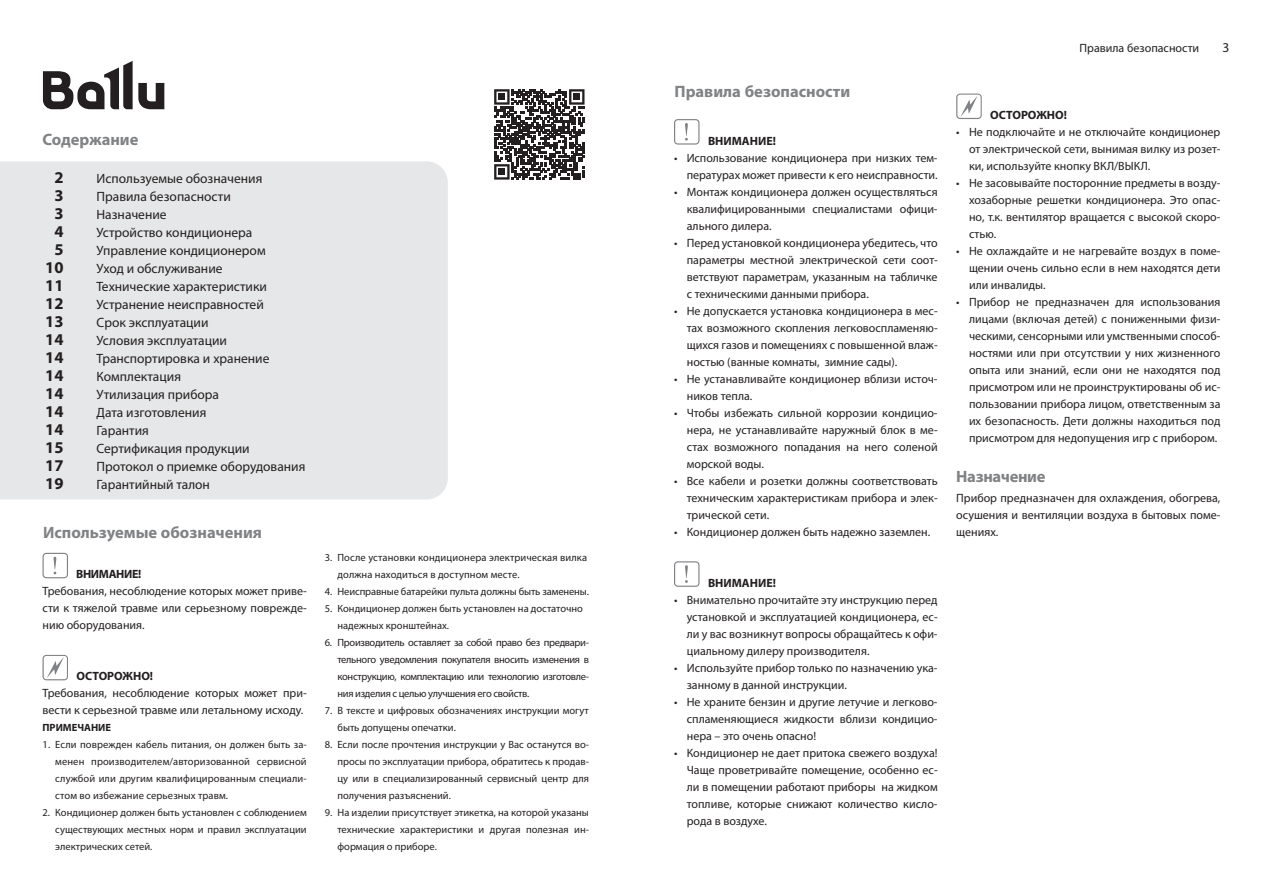
<style>
.page{position:relative;width:1263px;height:893px;background:#fff}
.page>*{position:absolute;margin:0;border:0;box-sizing:border-box;transform-origin:0 0}
.t1{font:700 16.5px "Myriad Pro";color:#808285}
.t2{font:700 16.5px "Myriad Pro";color:#231f20}
.t3{font:700 16.5px "Myriad Pro";letter-spacing:-.02em;color:#808285}
.t4{font:13.5px "Myriad Pro";color:#231f20}
.t5{font:12px/17px "Myriad Pro";color:#231f20;text-align:justify}
.t6{font:700 12px "Myriad Pro";color:#231f20}
.t7{font:700 12px "Myriad Pro";letter-spacing:-.03em;color:#231f20}
.t8{font:10.5px/17px "Myriad Pro";color:#231f20;text-align:justify}
.t9{font:700 10.5px "Myriad Pro";color:#231f20}
</style>
<div class="page">
<div style="left:0;top:161px;width:448px;height:338px;background:#e6e7e8"></div>
<svg style="left:43px;top:61px;width:121px;height:48px"></svg>
<svg style="left:43px;top:553px;width:25px;height:25px"></svg>
<svg style="left:43px;top:655px;width:25px;height:25px"></svg>
<svg style="left:674px;top:119px;width:25px;height:26px"></svg>
<svg style="left:674px;top:561px;width:25px;height:26px"></svg>
<svg style="left:956px;top:94px;width:26px;height:25px"></svg>
<svg style="left:494px;top:89px;width:90px;height:91px"></svg>
<h1 class="t1" style="left:43px;top:131px;width:97px">Содержание</h1>
<h1 class="t2" style="left:54px;top:170px;width:11px">2</h1>
<p class="t4" style="left:97px;top:172px;width:167px">Используемые обозначения</p>
<h1 class="t2" style="left:54px;top:188px;width:11px">3</h1>
<p class="t4" style="left:97px;top:190px;width:136px">Правила безопасности</p>
<h1 class="t2" style="left:54px;top:206px;width:11px">3</h1>
<p class="t4" style="left:97px;top:208px;width:72px">Назначение</p>
<h1 class="t2" style="left:54px;top:224px;width:11px">4</h1>
<p class="t4" style="left:97px;top:226px;width:157px">Устройство кондиционера</p>
<h1 class="t2" style="left:54px;top:242px;width:11px">5</h1>
<p class="t4" style="left:97px;top:244px;width:171px">Управление кондиционером</p>
<h1 class="t2" style="left:45px;top:260px;width:20px">10</h1>
<p class="t4" style="left:97px;top:262px;width:128px">Уход и обслуживание</p>
<h1 class="t2" style="left:45px;top:278px;width:20px">11</h1>
<p class="t4" style="left:97px;top:280px;width:172px">Технические характеристики</p>
<h1 class="t2" style="left:45px;top:296px;width:20px">12</h1>
<p class="t4" style="left:97px;top:298px;width:169px">Устранение неисправностей</p>
<h1 class="t2" style="left:45px;top:314px;width:20px">13</h1>
<p class="t4" style="left:97px;top:316px;width:114px">Срок эксплуатации</p>
<h1 class="t2" style="left:45px;top:332px;width:20px">14</h1>
<p class="t4" style="left:97px;top:334px;width:132px">Условия эксплуатации</p>
<h1 class="t2" style="left:45px;top:350px;width:20px">14</h1>
<p class="t4" style="left:97px;top:352px;width:174px">Транспортировка и хранение</p>
<h1 class="t2" style="left:45px;top:368px;width:20px">14</h1>
<p class="t4" style="left:97px;top:370px;width:86px">Комплектация</p>
<h1 class="t2" style="left:45px;top:386px;width:20px">14</h1>
<p class="t4" style="left:97px;top:388px;width:124px">Утилизация прибора</p>
<h1 class="t2" style="left:45px;top:404px;width:20px">14</h1>
<p class="t4" style="left:97px;top:406px;width:111px">Дата изготовления</p>
<h1 class="t2" style="left:45px;top:422px;width:20px">14</h1>
<p class="t4" style="left:97px;top:424px;width:54px">Гарантия</p>
<h1 class="t2" style="left:45px;top:440px;width:20px">15</h1>
<p class="t4" style="left:97px;top:442px;width:155px">Сертификация продукции</p>
<h1 class="t2" style="left:45px;top:458px;width:20px">17</h1>
<p class="t4" style="left:97px;top:460px;width:210px">Протокол о приемке оборудования</p>
<h1 class="t2" style="left:45px;top:476px;width:20px">19</h1>
<p class="t4" style="left:97px;top:478px;width:115px">Гарантийный талон</p>
<h1 class="t1" style="left:43px;top:524px;width:220px">Используемые обозначения</h1>
<p class="t7" style="left:76px;top:568px;width:67px">ВНИМАНИЕ!</p>
<p class="t5" style="left:43px;top:583px;width:266px">Тре бо ва ния, не со блю де ние ко то рых мо жет при ве&shy;с ти к тя же лой трав ме или се рь ез но му повреж де&shy;нию обо ру до ва ния.</p>
<p class="t6" style="left:77px;top:670px;width:78px">ОС ТО РОЖ НО!</p>
<p class="t5" style="left:43px;top:685px;width:266px">Тре бо ва ния, не со блю де ние ко то рых мо жет при&shy;ве с ти к се рь ез ной трав ме или ле таль но му ис хо ду.</p>
<p class="t9" style="left:43px;top:723px;width:70px">ПРИ МЕ ЧА НИЕ</p>
<p class="t8" style="left:55px;top:737px;width:253px;text-indent:-13px">1. Ес ли по вреж ден ка бель пи та ния, он дол жен быть за&shy;ме нен про из во ди те лем/ав то ри зо ван ной сер вис ной служ бой или дру гим ква ли фи ци ро ванным спе ци а ли&shy;с том во из бе жа ние се рь ез ных травм.</p>
<p class="t8" style="left:55px;top:805px;width:253px;text-indent:-13px">2. Кон ди ци о нер дол жен быть ус та нов лен с со блю де ни ем су ще с т ву ю щих ме ст ных норм и пра вил экс плу а та ции элек три че с ких се тей.</p>
<p class="t8" style="left:337px;top:550px;width:251px;text-indent:-13px">3. Пос ле ус та нов ки кон ди ци о не ра элек три че с кая вил ка долж на на хо дить ся в до ступ ном ме с те.</p>
<p class="t8" style="left:325px;top:584px;width:266px">4. Не ис прав ные ба та рей ки пуль та долж ны быть за ме не ны.</p>
<p class="t8" style="left:337px;top:601px;width:247px;text-indent:-13px">5. Кон ди ци о нер дол жен быть ус та нов лен на до ста точ но на деж ных крон штей нах.</p>
<p class="t8" style="left:337px;top:635px;width:253px;text-indent:-13px">6. Производитель оставляет за собой право без предвари&shy;тельного уведомления покупателя вносить изменения в конструкцию, комплектацию или технологию изготовле&shy;ния изделия с целью улучшения его свойств.</p>
<p class="t8" style="left:337px;top:703px;width:253px;text-indent:-13px">7. В тексте и цифровых обозначениях инструкции могут быть допущены опечатки.</p>
<p class="t8" style="left:337px;top:737px;width:253px;text-indent:-13px">8. Если после прочтения инструкции у Вас останутся во&shy;просы по эксплуатации прибора, обратитесь к продав&shy;цу или в специализированный сервисный центр для получения разъяснений.</p>
<p class="t8" style="left:337px;top:805px;width:253px;text-indent:-13px">9. На изделии присутствует этикетка, на которой указаны технические характеристики и другая полезная ин&shy;формация о приборе.</p>
<h1 class="t1" style="left:674px;top:84px;width:177px">Правила безопасности</h1>
<p class="t6" style="left:708px;top:135px;width:69px">ВНИ МА НИЕ!</p>
<p class="t5" style="left:674px;top:150px;width:265px;text-align:right">• Использование кондиционера при низких тем&shy;пературах может привести к его неисправности.</p>
<p class="t5" style="left:687px;top:184px;width:252px;text-indent:-13px">• Мон таж кон ди ци о не ра дол жен осу щест в лять ся ква ли фи ци ро ван ны ми спе ци а ли с та ми офи ци&shy;аль но го ди ле ра.</p>
<p class="t5" style="left:687px;top:235px;width:252px;text-indent:-13px">• Пе ред ус та нов кой кон ди ци о не ра убе ди тесь, что па ра ме т ры ме ст ной элек три че с кой се ти со от&shy;вет ству ют па ра ме т рам, ука зан ным на таб лич ке с тех ни че с ки ми дан ны ми при бо ра.</p>
<p class="t5" style="left:687px;top:303px;width:252px;text-indent:-13px">• Не до пу с ка ет ся ус та нов ка кон ди ци о не ра в ме с&shy;тах воз мож но го скоп ле ния лег ко во спла ме ня ю&shy;щих ся га зов и по ме ще ни ях с по вы шен ной влаж&shy;но с тью (ван ные ком на ты, зим ние са ды).</p>
<p class="t5" style="left:687px;top:371px;width:252px;text-indent:-13px">• Не ус та нав ли вай те кон ди ци о нер вбли зи ис точ&shy;ни ков теп ла.</p>
<p class="t5" style="left:687px;top:405px;width:252px;text-indent:-13px">• Что бы из бе жать силь ной кор ро зии кон ди ци о&shy;не ра, не ус та нав ли вай те на руж ный блок в ме&shy;с тах воз мож но го по па да ния на не го со ле ной мор ской во ды.</p>
<p class="t5" style="left:687px;top:473px;width:252px;text-indent:-13px">• Все ка бе ли и ро зет ки долж ны со от вет ство вать тех ни че с ким ха рак те ри с ти кам при бо ра и элек&shy;три че с кой се ти.</p>
<p class="t5" style="left:674px;top:524px;width:258px">• Кон ди ци о нер дол жен быть на деж но за зем лен.</p>
<p class="t6" style="left:708px;top:577px;width:69px">ВНИ МА НИЕ!</p>
<p class="t5" style="left:687px;top:592px;width:252px;text-indent:-13px">• Вни ма тель но про чи тай те эту ин струк цию пе ред ус та нов кой и экс плу а та ци ей кон ди ци о не ра, ес&shy;ли у вас воз ник нут во про сы об ра щай тесь к офи&shy;ци аль но му ди ле ру про из во ди те ля.</p>
<p class="t5" style="left:687px;top:660px;width:252px;text-indent:-13px">• Ис поль зуй те при бор толь ко по на зна че нию ука&shy;зан но му в дан ной ин струк ции.</p>
<p class="t5" style="left:687px;top:694px;width:252px;text-indent:-13px">• Не хра ни те бен зин и дру гие ле ту чие и лег ко во&shy;спла ме ня ю щи е ся жид ко с ти вбли зи кон ди ци о&shy;не ра – это очень опас но!</p>
<p class="t5" style="left:687px;top:745px;width:252px;text-indent:-13px">• Кон ди ци о нер не да ет при то ка све же го воз ду ха!<br>Ча ще про ве т ри вай те по ме ще ние, осо бен но ес&shy;ли в по ме ще нии ра бо та ют при бо ры на жид ком топ ли ве, ко то рые сни жа ют ко ли че с т во кис ло&shy;ро да в воз ду хе.</p>
<p class="t5" style="left:1079px;top:40px;width:121px">Правила безопасности</p>
<p class="t4" style="left:1222px;top:41px;width:8px">3</p>
<p class="t6" style="left:990px;top:109px;width:78px">ОС ТО РОЖ НО!</p>
<p class="t5" style="left:969px;top:124px;width:253px;text-indent:-13px">• Не под клю чай те и не от клю чай те кон ди ци о нер от элек три че с кой се ти, вы ни мая вил ку из ро зет&shy;ки, ис поль зуй те кноп ку ВКЛ/ВЫКЛ.</p>
<p class="t5" style="left:969px;top:175px;width:253px;text-indent:-13px">• Не за со вы вай те по сто рон ние пред ме ты в воз ду&shy;хо за бор ные ре шет ки кон ди ци о не ра. Это опас&shy;но, т.к. вен ти ля тор вра ща ет ся с вы со кой ско ро&shy;с тью.</p>
<p class="t5" style="left:969px;top:243px;width:253px;text-indent:-13px">• Не ох лаж дай те и не на гре вай те воз дух в по ме&shy;ще нии очень силь но ес ли в нем на хо дят ся де ти или ин ва ли ды.</p>
<p class="t5" style="left:969px;top:294px;width:253px;text-indent:-13px">• Прибор не предназначен для использования лицами (включая детей) с пониженными физи&shy;ческими, сенсорными или умственными способ&shy;ностями или при отсутствии у них жизненного опыта или знаний, если они не находятся под присмотром или не проинструктированы об ис&shy;пользовании прибора лицом, ответственным за их безопасность. Дети должны находиться под присмотром для недопущения игр с прибором.</p>
<h1 class="t3" style="left:956px;top:468px;width:91px">Назначение</h1>
<p class="t5" style="left:956px;top:490px;width:266px">Прибор предназначен для охлаждения, обогрева, осушения и вентиляции воздуха в бытовых поме&shy;щениях.</p>
</div>
